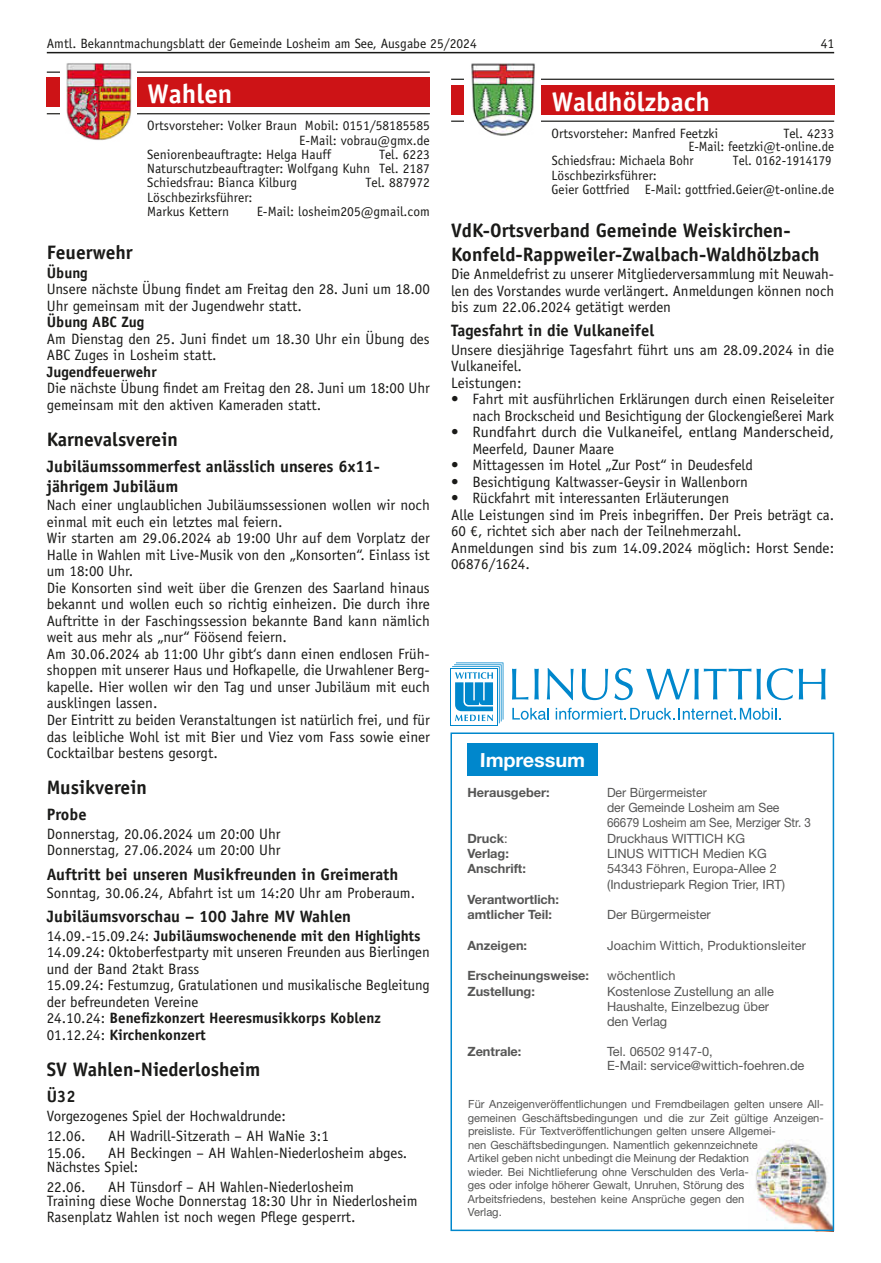
<style>
.page{position:relative;width:881px;height:1263px;background:#fff}
.page>*{position:absolute;margin:0;border:0;box-sizing:border-box;transform-origin:0 0}
.t1{font:700 27px "Officina Sans LT";color:#fff}
.t2{font:700 19.5px/23.4px "Officina Sans LT";color:#1a1a18}
.t3{font:700 19.5px "Helvetica Neue LT";color:#fff}
.t4{font:700 16.5px/19.8px "Officina Sans LT";color:#1a1a18}
.t5{font:15px/16.5px "Officina Sans LT";color:#1a1a18}
.t6{font:700 15px "Officina Sans LT";color:#1a1a18}
.t7{font:13.5px/14.2px "Officina Sans";color:#1a1a18}
.t8{font:13.5px "Officina Sans";color:#1a1a18;scale:.96 1}
.t9{font:13.5px "Officina Sans LT";color:#1a1a18}
.t10{font:12.75px/15.3px "Helvetica Neue LT";color:#565655}
.t11{font:700 12.75px/15.3px "Helvetica Neue LT";color:#565655}
.t12{font:12.75px/15.3px "Helvetica Neue LT";color:#565655;scale:.96 1}
.t13{font:11.25px/13.5px "Helvetica Neue LT";color:#565655}
.s1{font-weight:700}
.s2{font-weight:400}
</style>
<div class="page">
<hr style="left:47px;top:52px;width:786px;height:1px;background:#1a1a18">
<hr style="left:451px;top:79px;width:382px;height:1px;background:#1a1a18">
<div style="left:451px;top:85px;width:382px;height:30px;background:#cd1316"></div>
<hr style="left:451px;top:121px;width:382px;height:1px;background:#1a1a18">
<div style="left:464px;top:62px;width:76px;height:83px;background:#fff"></div>
<img style="left:471px;top:63px;width:64px;height:73px">
<hr style="left:47px;top:72px;width:382px;height:1px;background:#1a1a18">
<div style="left:47px;top:78px;width:382px;height:29px;background:#cd1316"></div>
<hr style="left:47px;top:113px;width:382px;height:1px;background:#1a1a18">
<div style="left:60px;top:62px;width:76px;height:83px;background:#fff"></div>
<img style="left:66px;top:63px;width:66px;height:78px">
<img style="left:755px;top:1139px;width:75px;height:89px">
<div style="left:450px;top:732px;width:383px;height:499px;border:2px solid #0087cc"></div>
<svg style="left:512px;top:669px;width:16px;height:30px"></svg>
<svg style="left:534px;top:669px;width:4px;height:30px"></svg>
<svg style="left:546px;top:668px;width:27px;height:32px"></svg>
<svg style="left:581px;top:669px;width:27px;height:31px"></svg>
<svg style="left:614px;top:668px;width:18px;height:32px"></svg>
<svg style="left:646px;top:669px;width:114px;height:30px"></svg>
<svg style="left:766px;top:668px;width:59px;height:32px"></svg>
<svg style="left:450px;top:668px;width:2px;height:57px"></svg>
<div style="left:451px;top:669px;width:46px;height:55px;background:#fff"></div>
<svg style="left:452px;top:662px;width:51px;height:61px"></svg>
<svg style="left:512px;top:708px;width:36px;height:12px"></svg>
<svg style="left:555px;top:708px;width:225px;height:12px"></svg>
<div style="left:467px;top:743px;width:130px;height:33px;background:#0087cc"></div>
<p class="t9" style="left:47px;top:35px;width:431px">Amtl. Bekanntmachungsblatt der Gemeinde Losheim am See, Ausgabe 25/2024</p>
<p class="t9" style="left:820px;top:35px;width:15px">41</p>
<h1 class="t1" style="left:147px;top:77px;width:86px">Wahlen</h1>
<p class="t7" style="left:147px;top:119px;width:284px">Ortsvorsteher: Volker Braun Mobil: 0151/58185585</p>
<p class="t7" style="left:299px;top:133px;width:132px">E-Mail: vobrau@gmx.de</p>
<p class="t7" style="left:147px;top:147px;width:185px">Seniorenbeauftragte: Helga Hauff</p>
<p class="t7" style="left:147px;top:147px;width:284px;text-align:justify;text-indent:232px">Tel. 6223<br>Naturschutzbeauftragter: Wolfgang Kuhn Tel. 2187<br>Schiedsfrau: Bianca Kilburg</p>
<p class="t7" style="left:365px;top:176px;width:66px">Tel. 887972</p>
<p class="t7" style="left:147px;top:190px;width:107px">Löschbezirksführer:<br>Markus Kettern</p>
<p class="t7" style="left:256px;top:204px;width:174px">E-Mail: losheim205@gmail.com</p>
<h2 class="t2" style="left:47px;top:240px;width:87px">Feuerwehr</h2>
<p class="t6" style="left:47px;top:263px;width:42px">Übung</p>
<p class="t5" style="left:47px;top:281px;width:384px">Unsere nächste Übung findet am Freitag den 28. Juni um 18.00<br>Uhr gemeinsam mit der Jugendwehr statt.</p>
<p class="t6" style="left:47px;top:313px;width:99px">Übung ABC Zug</p>
<p class="t5" style="left:47px;top:330px;width:384px">Am Dienstag den 25. Juni findet um 18.30 Uhr ein Übung des<br>ABC Zuges in Losheim statt.</p>
<p class="t6" style="left:47px;top:362px;width:111px">Jugendfeuerwehr</p>
<p class="t5" style="left:47px;top:380px;width:384px">Die nächste Übung findet am Freitag den 28. Juni um 18:00 Uhr gemeinsam mit den aktiven Kameraden statt.</p>
<h2 class="t2" style="left:47px;top:427px;width:133px">Karnevalsverein</h2>
<p class="t4" style="left:47px;top:456px;width:334px">Jubiläumssommerfest anlässlich unseres 6x11- jährigem Jubiläum</p>
<p class="t5" style="left:47px;top:497px;width:384px">Nach einer unglaublichen Jubiläumssessionen wollen wir noch einmal mit euch ein letztes mal feiern.<br>Wir starten am 29.06.2024 ab 19:00 Uhr auf dem Vorplatz der Halle in Wahlen mit Live-Musik von den „Konsorten“. Einlass ist um 18:00 Uhr.<br>Die Konsorten sind weit über die Grenzen des Saarland hinaus bekannt und wollen euch so richtig einheizen. Die durch ihre Auftritte in der Faschingssession bekannte Band kann nämlich weit aus mehr als „nur“ Föösend feiern.<br>Am 30.06.2024 ab 11:00 Uhr gibt‘s dann einen endlosen Früh&shy;shoppen mit unserer Haus und Hofkapelle, die Urwahlener Berg&shy;kapelle. Hier wollen wir den Tag und unser Jubiläum mit euch ausklingen lassen.<br>Der Eintritt zu beiden Veranstaltungen ist natürlich frei, und für das leibliche Wohl ist mit Bier und Viez vom Fass sowie einer Cocktailbar bestens gesorgt.</p>
<h2 class="t2" style="left:47px;top:776px;width:102px">Musikverein</h2>
<p class="t4" style="left:47px;top:805px;width:41px">Probe</p>
<p class="t5" style="left:47px;top:826px;width:235px">Donnerstag, 20.06.2024 um 20:00 Uhr<br>Donnerstag, 27.06.2024 um 20:00 Uhr</p>
<p class="t4" style="left:47px;top:864px;width:353px">Auftritt bei unseren Musikfreunden in Greimerath</p>
<p class="t5" style="left:47px;top:885px;width:370px">Sonntag, 30.06.24, Abfahrt ist um 14:20 Uhr am Proberaum.</p>
<p class="t4" style="left:47px;top:906px;width:306px">Jubiläumsvorschau – 100 Jahre MV Wahlen</p>
<p class="t5" style="left:47px;top:927px;width:384px">14.09.-15.09.24: <span class="s1">Jubiläumswochenende mit den Highlights </span>14.09.24: Oktoberfestparty mit unseren Freunden aus Bierlingen und der Band 2takt Brass<br>15.09.24: Festumzug, Gratulationen und musikalische Begleitung der befreundeten Vereine<br>24.10.24: <span class="s1">Benefizkonzert Heeresmusikkorps Koblenz </span>01.12.24: <span class="s1">Kirchenkonzert</span></p>
<h2 class="t2" style="left:47px;top:1057px;width:215px">SV Wahlen-Niederlosheim</h2>
<p class="t4" style="left:47px;top:1086px;width:30px">Ü32</p>
<p class="t5" style="left:47px;top:1106px;width:240px;line-height:20.2px">Vorgezogenes Spiel der Hochwaldrunde:<br>12.06.</p>
<p class="t5" style="left:108px;top:1128px;width:222px">AH Wadrill-Sitzerath – AH WaNie 3:1</p>
<p class="t5" style="left:47px;top:1146px;width:362px;line-height:13.5px;text-indent:61px">AH Beckingen – AH Wahlen-Niederlosheim abges.<br>Nächstes Spiel:</p>
<p class="t5" style="left:47px;top:1179px;width:40px">22.06.</p>
<p class="t5" style="left:47px;top:1145px;width:40px">15.06.</p>
<p class="t5" style="left:47px;top:1180px;width:372px;line-height:13.5px;text-align:center">AH Tünsdorf – AH Wahlen-Niederlosheim<br>Training diese Woche Donnerstag 18:30 Uhr in Niederlosheim</p>
<p class="t5" style="left:47px;top:1209px;width:310px">Rasenplatz Wahlen ist noch wegen Pflege gesperrt.</p>
<h1 class="t1" style="left:551px;top:85px;width:159px">Waldhölzbach</h1>
<p class="t7" style="left:551px;top:126px;width:168px">Ortsvorsteher: Manfred Feetzki</p>
<p class="t7" style="left:783px;top:126px;width:52px">Tel. 4233</p>
<p class="t8" style="left:688px;top:139px;width:153px">E-Mail: feetzki@t-online.de</p>
<p class="t8" style="left:551px;top:153px;width:149px">Schiedsfrau: Michaela Bohr</p>
<p class="t8" style="left:732px;top:153px;width:104px">Tel. 0162-1914179</p>
<p class="t7" style="left:551px;top:168px;width:284px">Löschbezirksführer:<br>Geier Gottfried E-Mail: gottfried.Geier@t-online.de</p>
<h2 class="t2" style="left:451px;top:219px;width:370px">VdK-Ortsverband Gemeinde Weiskirchen-<br>Konfeld-Rappweiler-Zwalbach-Waldhölzbach</h2>
<p class="t5" style="left:451px;top:266px;width:384px;text-align:justify">Die Anmeldefrist zu unserer Mitgliederversammlung mit Neuwah&shy;len des Vorstandes wurde verlängert. Anmeldungen können noch bis zum 22.06.2024 getätigt werden</p>
<p class="t4" style="left:451px;top:321px;width:204px">Tagesfahrt in die Vulkaneifel</p>
<p class="t5" style="left:451px;top:342px;width:384px">Unsere diesjährige Tagesfahrt führt uns am 28.09.2024 in die<br>Vulkaneifel.<br>Leistungen:</p>
<p class="t5" style="left:451px;top:391px;width:384px;text-align:right">• Fahrt mit ausführlichen Erklärungen durch einen Reiseleiter nach Brockscheid und Besichtigung der Glockengießerei Mark</p>
<p class="t5" style="left:472px;top:424px;width:363px;text-indent:-21px">• Rundfahrt durch die Vulkaneifel, entlang Manderscheid,<br>Meerfeld, Dauner Maare</p>
<p class="t5" style="left:451px;top:457px;width:303px">• Mittagessen im Hotel „Zur Post“ in Deudesfeld</p>
<p class="t5" style="left:451px;top:474px;width:298px">• Besichtigung Kaltwasser-Geysir in Wallenborn</p>
<p class="t5" style="left:451px;top:490px;width:384px">• Rückfahrt mit interessanten Erläuterungen<br>Alle Leistungen sind im Preis inbegriffen. Der Preis beträgt ca.<br>60 €, richtet sich aber nach der Teilnehmerzahl.<br>Anmeldungen sind bis zum 14.09.2024 möglich: Horst Sende:<br>06876/1624.</p>
<h2 class="t3" style="left:479px;top:748px;width:107px">Impressum</h2>
<p class="t11" style="left:467px;top:784px;width:84px">Herausgeber:</p>
<p class="t12" style="left:606px;top:784px;width:214px">Der Bürgermeister<br>der Gemeinde Losheim am See<br>66679 Losheim am See, Merziger Str. 3</p>
<p class="t11" style="left:467px;top:830px;width:42px">Druck<span class="s2">:</span></p>
<p class="t10" style="left:606px;top:830px;width:139px">Druckhaus WITTICH KG</p>
<p class="t11" style="left:467px;top:845px;width:43px">Verlag:</p>
<p class="t10" style="left:606px;top:845px;width:161px">LINUS WITTICH Medien KG</p>
<p class="t11" style="left:467px;top:861px;width:60px">Anschrift:</p>
<p class="t10" style="left:606px;top:861px;width:179px">54343 Föhren, Europa-Allee 2 (Industriepark Region Trier, IRT)</p>
<p class="t11" style="left:467px;top:891px;width:93px">Verantwortlich: amtlicher Teil:</p>
<p class="t10" style="left:606px;top:907px;width:105px">Der Bürgermeister</p>
<p class="t11" style="left:467px;top:937px;width:61px">Anzeigen:</p>
<p class="t10" style="left:606px;top:937px;width:200px">Joachim Wittich, Produktionsleiter</p>
<p class="t11" style="left:467px;top:968px;width:123px">Erscheinungsweise:</p>
<p class="t10" style="left:606px;top:968px;width:70px">wöchentlich</p>
<p class="t11" style="left:467px;top:983px;width:69px">Zustellung:</p>
<p class="t10" style="left:606px;top:983px;width:168px">Kostenlose Zustellung an alle<br>Haushalte, Einzelbezug über den Verlag</p>
<p class="t11" style="left:467px;top:1043px;width:56px">Zentrale:</p>
<p class="t10" style="left:606px;top:1044px;width:199px;line-height:14px">Tel. 06502 9147-0,<br>E-Mail: service@wittich-foehren.de</p>
<p class="t13" style="left:467px;top:1097px;width:357px">Für Anzeigenveröffentlichungen und Fremdbeilagen gelten unsere All&shy;gemeinen Geschäftsbedingungen und die zur Zeit gültige Anzeigen&shy;preisliste. Für Textveröffentlichungen gelten unsere Allgemei-<br>nen Geschäftsbedingungen. Namentlich gekennzeichnete<br>Artikel geben nicht unbedingt die Meinung der Redaktion<br>wieder. Bei Nichtlieferung ohne Verschulden des Verla-<br>ges oder infolge höherer Gewalt, Unruhen, Störung des Arbeitsfriedens, bestehen keine Ansprüche gegen den<br>Verlag.</p>
</div>
